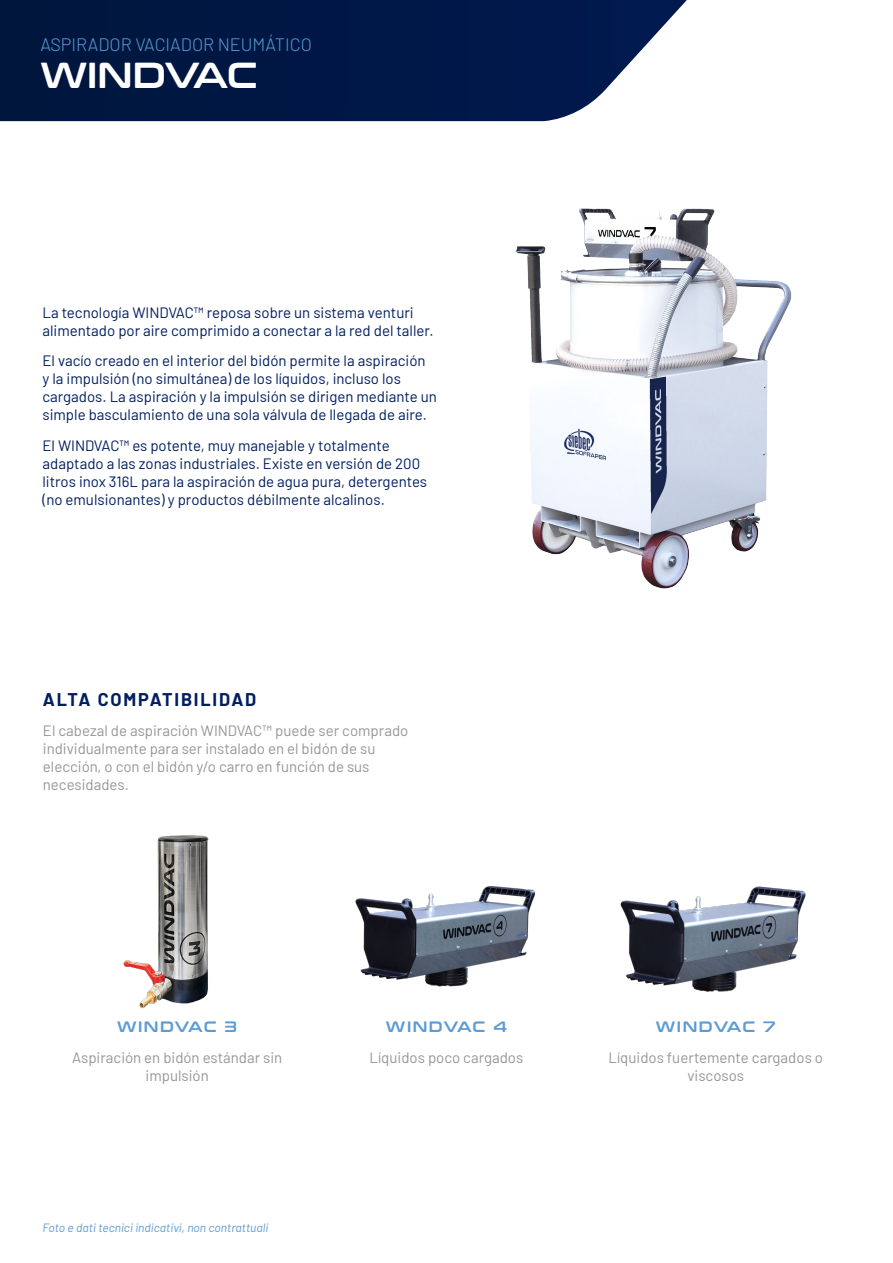
<style>
.page{position:relative;width:893px;height:1263px;background:#fff}
.page>*{position:absolute;margin:0;border:0;box-sizing:border-box;transform-origin:0 0}
.t1{font:36px "Conthrax Sb";letter-spacing:-.02em;color:#fff}
.t2{font:300 18px "Barlow";color:#5b9bd5}
.t3{font:700 18px "Barlow";letter-spacing:.1em;color:#001e60}
.t4{font:15px/18px "Barlow";color:#001e60}
.t5{font:15px/18px "Barlow";color:#969696;text-align:center}
.t6{font:15px "Conthrax Sb";letter-spacing:.08em;color:#5b9bd5}
.t7{font:italic 12px "Barlow";color:#5b9bd5}
</style>
<div class="page">
<svg style="left:0;top:0;width:687px;height:121px;background:#152a54"></svg>
<img style="left:515px;top:208px;width:277px;height:381px">
<img style="left:123px;top:835px;width:86px;height:174px">
<img style="left:355px;top:886px;width:181px;height:101px">
<img style="left:620px;top:886px;width:186px;height:106px">
<p class="t2" style="left:40px;top:32px;width:273px">ASPIRADOR VACIADOR NEUMÁTICO</p>
<h1 class="t1" style="left:40px;top:48px;width:219px">WINDVAC</h1>
<p class="t4" style="left:43px;top:302px;width:393px">La tecnología WINDVAC™ reposa sobre un sistema venturi alimentado por aire comprimido a conectar a la red del taller.</p>
<p class="t4" style="left:43px;top:351px;width:396px">El vacío creado en el interior del bidón permite la aspiración<br>y la impulsión (no simultánea) de los líquidos, incluso los cargados. La aspiración y la impulsión se dirigen mediante un simple basculamiento de una sola válvula de llegada de aire.</p>
<p class="t4" style="left:43px;top:436px;width:386px">El WINDVAC™ es potente, muy manejable y totalmente adaptado a las zonas industriales. Existe en versión de 200 litros inox 316L para la aspiración de agua pura, detergentes (no emulsionantes) y productos débilmente alcalinos.</p>
<p class="t3" style="left:43px;top:686px;width:215px">ALTA COMPATIBILIDAD</p>
<p class="t5" style="left:43px;top:721px;width:367px;text-align:left">El cabezal de aspiración WINDVAC™ puede ser comprado individualmente para ser instalado en el bidón de su elección, o con el bidón y/o carro en función de sus necesidades.</p>
<p class="t6" style="left:117px;top:1015px;width:122px">WINDVAC 3</p>
<p class="t5" style="left:72px;top:1047px;width:212px">Aspiración en bidón estándar sin impulsión</p>
<p class="t7" style="left:43px;top:1219px;width:227px">Foto e dati tecnici indicativi, non contrattuali</p>
<p class="t6" style="left:386px;top:1015px;width:123px">WINDVAC 4</p>
<p class="t5" style="left:370px;top:1047px;width:155px">Líquidos poco cargados</p>
<p class="t6" style="left:656px;top:1015px;width:121px">WINDVAC 7</p>
<p class="t5" style="left:608px;top:1047px;width:216px">Líquidos fuertemente cargados o viscosos</p>
</div>
